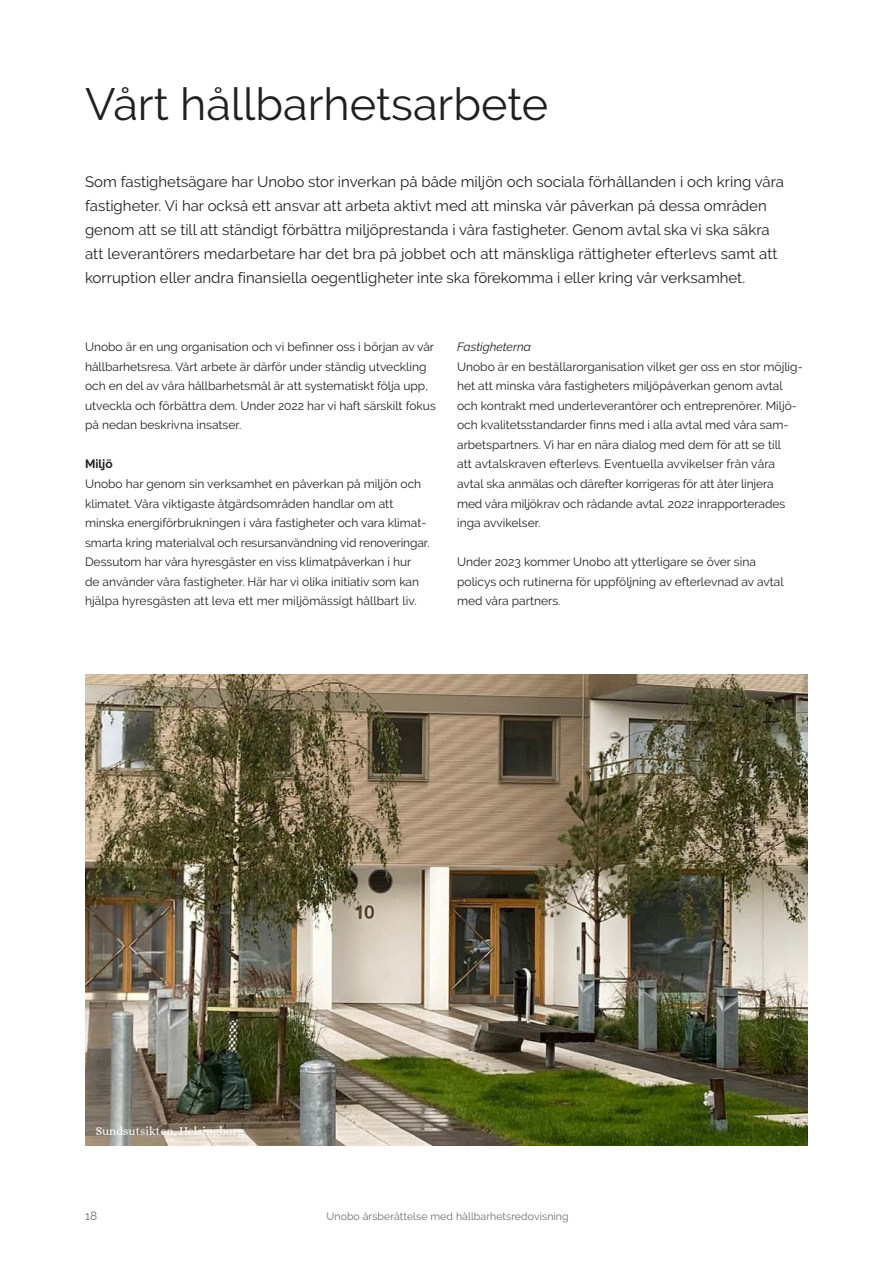
<style>
.page{position:relative;width:893px;height:1263px;background:#fff}
.page>*{position:absolute;margin:0;border:0;box-sizing:border-box;transform-origin:0 0}
.t1{font:45px "Raleway";color:#231f20}
.t2{font:15px/24px "Raleway";color:#231f20}
.t3{font:12px/19.5px "Raleway";color:#231f20}
.t4{font:12px "Alice";color:#fff}
.t5{font:italic 12px "Raleway";color:#231f20}
.t6{font:700 12px "Raleway";color:#231f20}
.t7{font:12px "Raleway";color:#6c6d70}
.t8{font:10.5px "Raleway";letter-spacing:.01em;color:#6c6d70}
</style>
<div class="page">
<img style="left:85px;top:674px;width:723px;height:471px">
<h1 class="t1" style="left:85px;top:78px;width:465px">Vårt hållbarhetsarbete</h1>
<p class="t2" style="left:85px;top:170px;width:700px">Som fastighetsägare har Unobo stor inverkan på både miljön och sociala förhållanden i och kring våra fastigheter. Vi har också ett ansvar att arbeta aktivt med att minska vår påverkan på dessa områden genom att se till att ständigt förbättra miljöprestanda i våra fastigheter. Genom avtal ska vi ska säkra att leverantörers medarbetare har det bra på jobbet och att mänskliga rättigheter efterlevs samt att korruption eller andra finansiella oegentligheter inte ska förekomma i eller kring vår verksamhet.</p>
<p class="t3" style="left:85px;top:337px;width:352px">Unobo är en ung organisation och vi befinner oss i början av vår hållbarhetsresa. Vårt arbete är därför under ständig utveckling och en del av våra hållbarhetsmål är att systematiskt följa upp, utveckla och förbättra dem. Under 2022 har vi haft särskilt fokus på nedan beskrivna insatser.</p>
<p class="t6" style="left:85px;top:457px;width:29px">Miljö</p>
<p class="t3" style="left:85px;top:474px;width:346px">Unobo har genom sin verksamhet en påverkan på miljön och klimatet. Våra viktigaste åtgärdsområden handlar om att minska energiförbrukningen i våra fastigheter och vara klimat&shy;smarta kring materialval och resursanvändning vid renoveringar.<br>Dessutom har våra hyresgäster en viss klimatpåverkan i hur<br>de använder våra fastigheter. Här har vi olika initiativ som kan hjälpa hyresgästen att leva ett mer miljömässigt hållbart liv.</p>
<p class="t5" style="left:457px;top:340px;width:75px">Fastigheterna</p>
<p class="t3" style="left:457px;top:357px;width:347px">Unobo är en beställarorganisation vilket ger oss en stor möjlig&shy;het att minska våra fastigheters miljöpåverkan genom avtal och kontrakt med underleverantörer och entreprenörer. Miljö&shy;och kvalitetsstandarder finns med i alla avtal med våra sam&shy;arbetspartners. Vi har en nära dialog med dem för att se till<br>att avtalskraven efterlevs. Eventuella avvikelser från våra avtal ska anmälas och därefter korrigeras för att åter linjera<br>med våra miljökrav och rådande avtal. 2022 inrapporterades inga avvikelser.</p>
<p class="t3" style="left:457px;top:552px;width:328px">Under 2023 kommer Unobo att ytterligare se över sina policys och rutinerna för uppföljning av efterlevnad av avtal med våra partners.</p>
<p class="t4" style="left:96px;top:1125px;width:150px">Sundsutsikten, Helsingborg</p>
<p class="t7" style="left:85px;top:1209px;width:14px">18</p>
<p class="t8" style="left:326px;top:1211px;width:244px">Unobo årsberättelse med hållbarhetsredovisning</p>
</div>
